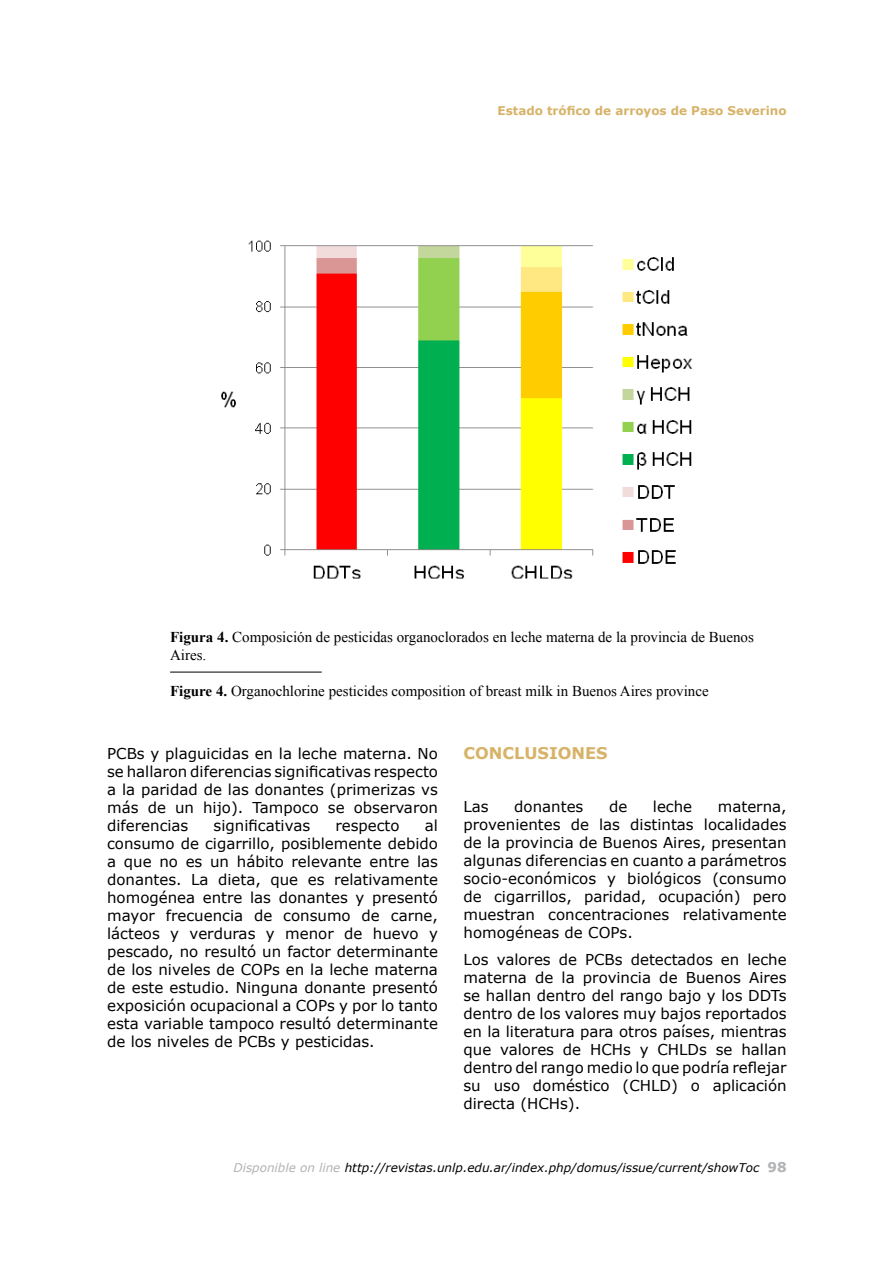
<style>
.page{position:relative;width:893px;height:1263px;background:#fff}
.page>*{position:absolute;margin:0;border:0;box-sizing:border-box;transform-origin:0 0}
.t1{font:700 16.2px "Verdana";color:#d7b369}
.t2{font:15px/18px "Verdana";color:#000;text-align:justify}
.t3{font:15px/18px "Times New Roman";color:#000}
.t4{font:italic 12px "Verdana";color:#000}
.t5{font:700 12px "Verdana";color:#d7b369}
.s1{font-weight:700}
.s2{color:#b1b3b4}
.s3{font-weight:700;font-style:normal;font-size:13.5px;color:#b1b3b4}
</style>
<div class="page">
<hr style="left:170px;top:672px;width:152px;height:1px;background:#000">
<img style="left:221px;top:240px;width:472px;height:339px">
<p class="t5" style="left:498px;top:103px;width:291px">Estado trófico de arroyos de Paso Severino</p>
<p class="t3" style="left:170px;top:628px;width:585px"><span class="s1">Figura 4.</span> Composición de pesticidas organoclorados en leche materna de la provincia de Buenos<br>Aires.</p>
<p class="t3" style="left:170px;top:682px;width:540px"><span class="s1">Figure 4.</span> Organochlorine pesticides composition of breast milk in Buenos Aires province</p>
<p class="t2" style="left:107px;top:744px;width:332px">PCBs y plaguicidas en la leche materna. No se hallaron diferencias significativas respecto a la paridad de las donantes (primerizas vs más de un hijo). Tampoco se observaron diferencias</p>
<p class="t2" style="left:214px;top:816px;width:98px">significativas</p>
<p class="t2" style="left:335px;top:816px;width:66px">respecto</p>
<p class="t2" style="left:107px;top:816px;width:332px;text-indent:318px">al consumo de cigarrillo, posiblemente debido a que no es un hábito relevante entre las donantes. La dieta, que es relativamente homogénea entre las donantes y presentó mayor frecuencia de consumo de carne, lácteos y verduras y menor de huevo y pescado, no resultó un factor determinante de los niveles de COPs en la leche materna de este estudio. Ninguna donante presentó exposición ocupacional a COPs y por lo tanto esta variable tampoco resultó determinante de los niveles de PCBs y pesticidas.</p>
<p class="t1" style="left:463px;top:743px;width:146px">CONCLUSIONES</p>
<p class="t2" style="left:463px;top:797px;width:27px">Las</p>
<p class="t2" style="left:514px;top:797px;width:71px">donantes</p>
<p class="t2" style="left:609px;top:797px;width:20px">de</p>
<p class="t2" style="left:653px;top:797px;width:41px">leche</p>
<p class="t2" style="left:463px;top:797px;width:325px;text-indent:254px">materna, provenientes de las distintas localidades de la provincia de Buenos Aires, presentan algunas diferencias en cuanto a parámetros socio-económicos y biológicos (consumo de cigarrillos, paridad, ocupación) pero muestran concentraciones relativamente homogéneas de COPs.</p>
<p class="t2" style="left:463px;top:950px;width:325px">Los valores de PCBs detectados en leche materna de la provincia de Buenos Aires se hallan dentro del rango bajo y los DDTs dentro de los valores muy bajos reportados en la literatura para otros países, mientras que valores de HCHs y CHLDs se hallan dentro del rango medio lo que podría reflejar su uso doméstico (CHLD) o aplicación directa (HCHs).</p>
<p class="t4" style="left:234px;top:1160px;width:555px"><span class="s2">Disponible on line</span> http://revistas.unlp.edu.ar/index.php/domus/issue/current/showToc <span class="s3">98</span></p>
</div>
